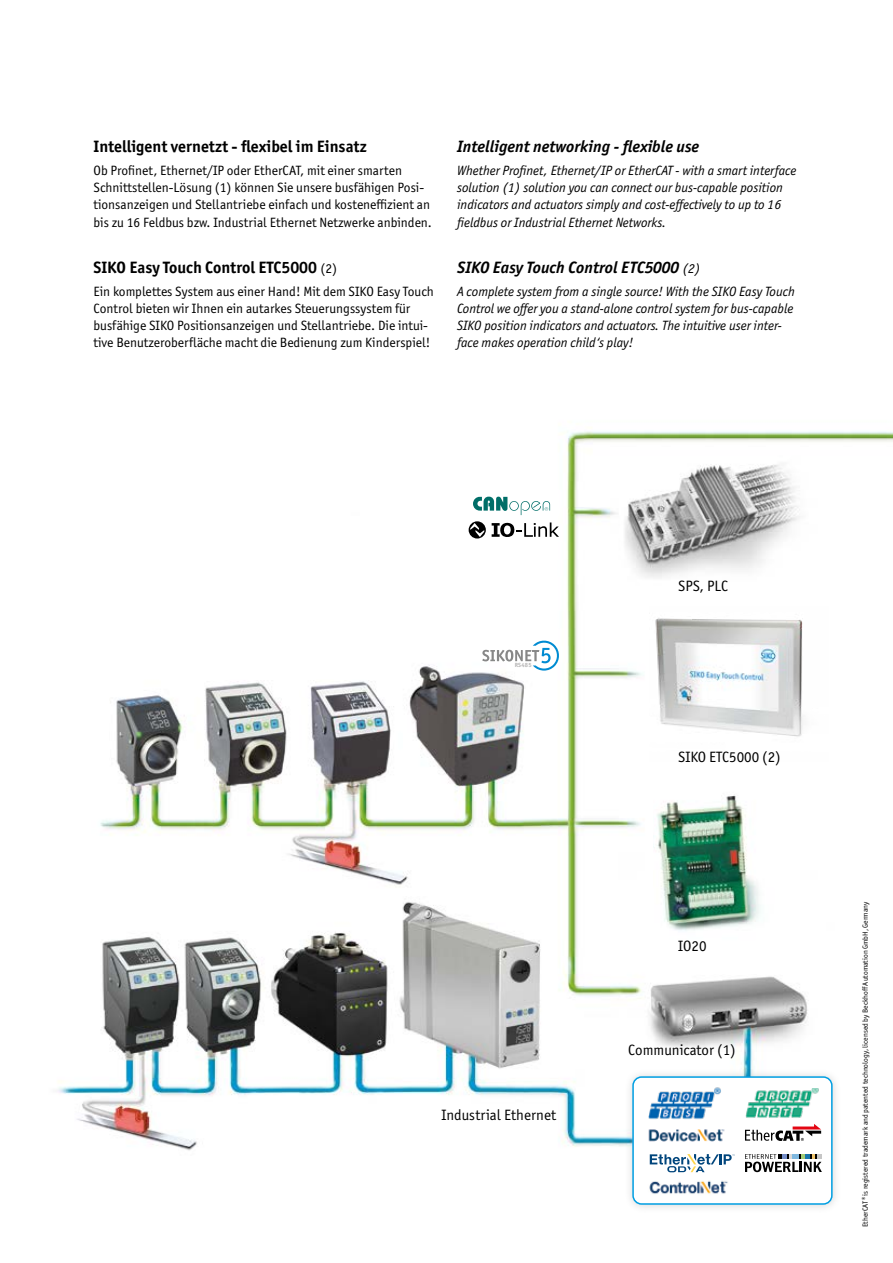
<style>
.page{position:relative;width:893px;height:1263px;background:#fff}
.page>*{position:absolute;margin:0;border:0;box-sizing:border-box;transform-origin:0 0}
.t1{font:700 16.5px "Officina Sans ITC Pro";color:#000}
.t2{font:italic 700 16.5px "Officina Sans ITC Pro";color:#000}
.t3{font:15px "Officina Sans ITC Pro";color:#000}
.t4{font:13.5px/17.2px "Officina Sans ITC Pro";color:#000}
.t5{font:italic 13.5px/17.2px "Officina Sans ITC Pro";color:#000}
.t6{font:7.5px "Officina Sans ITC Pro";color:#000}
.t7{font:700 6px "Officina Sans ITC Pro";letter-spacing:.04em;color:#b3b2b2}
.s1{font-weight:400;font-size:13.5px}
</style>
<div class="page">
<img style="left:57px;top:431px;width:836px;height:720px">
<div style="left:623px;top:1067px;width:218px;height:147px;background:#000;opacity:.16"></div>
<div style="left:633px;top:1077px;width:199px;height:127px;background:#fff;border-radius:9px"></div>
<div style="left:632px;top:1076px;width:201px;height:129px;border:2px solid #009fe3;border-radius:9px"></div>
<img style="left:654px;top:784px;width:145px;height:162px">
<svg style="left:482px;top:641px;width:77px;height:30px"></svg>
<img style="left:649px;top:1181px;width:79px;height:13px">
<img style="left:469px;top:494px;width:90px;height:21px">
<img style="left:473px;top:496px;width:77px;height:19px">
<svg style="left:545px;top:507px;width:3px;height:4px"></svg>
<svg style="left:469px;top:521px;width:17px;height:17px"></svg>
<svg style="left:470px;top:523px;width:14px;height:14px"></svg>
<svg style="left:492px;top:522px;width:67px;height:16px"></svg>
<svg style="left:745px;top:1124px;width:76px;height:17px"></svg>
<img style="left:648px;top:1129px;width:77px;height:13px">
<svg style="left:650px;top:1154px;width:85px;height:18px"></svg>
<svg style="left:745px;top:1154px;width:77px;height:18px"></svg>
<img style="left:649px;top:1087px;width:72px;height:32px">
<img style="left:745px;top:1088px;width:74px;height:30px">
<img style="left:649px;top:606px;width:179px;height:155px">
<p class="t1" style="left:94px;top:136px;width:275px">Intelligent vernetzt - flexibel im Einsatz</p>
<p class="t4" style="left:94px;top:162px;width:340px">Ob Profinet, Ethernet/IP oder EtherCAT, mit einer smarten Schnittstellen-Lösung (1) können Sie unsere busfähigen Posi&shy;tionsanzeigen und Stellantriebe einfach und kosteneffizient an bis zu 16 Feldbus bzw. Industrial Ethernet Netzwerke anbinden.</p>
<p class="t1" style="left:94px;top:257px;width:245px">SIKO Easy Touch Control ETC5000 <span class="s1">(2)</span></p>
<p class="t4" style="left:94px;top:282px;width:342px">Ein komplettes System aus einer Hand! Mit dem SIKO Easy Touch Control bieten wir Ihnen ein autarkes Steuerungssystem für busfähige SIKO Positionsanzeigen und Stellantriebe. Die intui&shy;tive Benutzeroberfläche macht die Bedienung zum Kinderspiel!</p>
<p class="t2" style="left:457px;top:137px;width:243px">Intelligent networking - flexible use</p>
<p class="t5" style="left:457px;top:162px;width:341px">Whether Profinet, Ethernet/IP or EtherCAT - with a smart interface solution (1) solution you can connect our bus-capable position indicators and actuators simply and cost-effectively to up to 16 fieldbus or Industrial Ethernet Networks.</p>
<p class="t2" style="left:457px;top:257px;width:245px">SIKO Easy Touch Control ETC5000 <span class="s1">(2)</span></p>
<p class="t5" style="left:457px;top:282px;width:339px">A complete system from a single source! With the SIKO Easy Touch Control we offer you a stand-alone control system for bus-capable SIKO position indicators and actuators. The intuitive user inter&shy;face makes operation child‘s play!</p>
<p class="t7" style="left:515px;top:661px;width:18px">RS485</p>
<p class="t3" style="left:442px;top:1106px;width:116px">Industrial Ethernet</p>
<p class="t3" style="left:678px;top:577px;width:51px">SPS, PLC</p>
<p class="t3" style="left:678px;top:748px;width:104px">SIKO ETC5000 (2)</p>
<p class="t3" style="left:678px;top:937px;width:30px">IO20</p>
<p class="t3" style="left:628px;top:1041px;width:109px">Communicator (1)</p>
<p class="t6" style="left:861px;top:1227px;width:327px;rotate:-90deg">EtherCAT® is registered trademark and patented technology, licensed by Beckhoff Automation GmbH, Germany</p>
</div>
